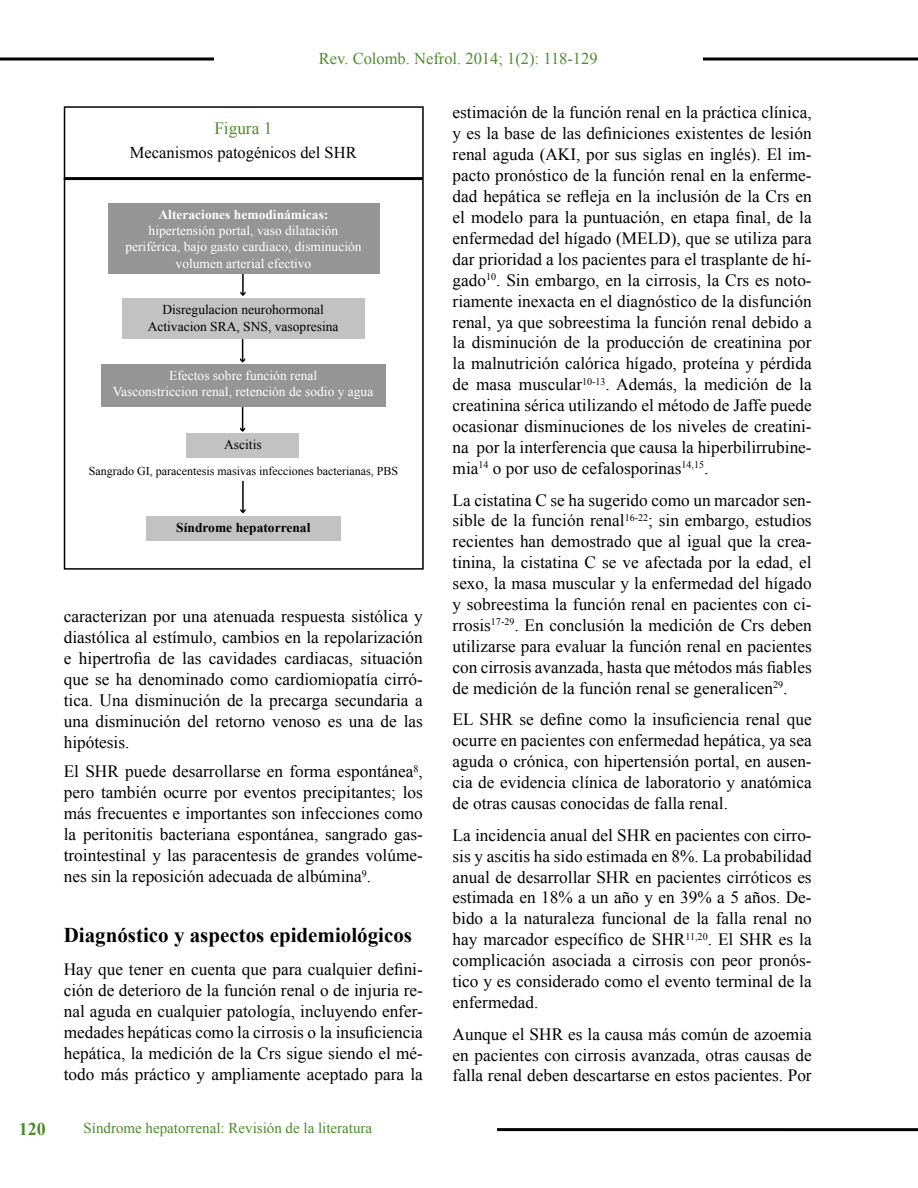
<style>
.page{position:relative;width:918px;height:1188px;background:#fff}
.page>*{position:absolute;margin:0;border:0;box-sizing:border-box;transform-origin:0 0}
.t1{font:700 21px "Times New Roman";color:#000}
.t2{font:700 18px "Times New Roman";color:#4c8b2b}
.t3{font:17.25px/21px "Times New Roman";color:#000;text-align:justify}
.t4{font:17.25px "Times New Roman";color:#4c8b2b}
.t5{font:16.5px "Times New Roman";color:#4c8b2b}
.t6{font:16.5px "Times New Roman";color:#000}
.t7{font:15px "Times New Roman";color:#4c8b2b}
.t8{font:13.5px/16.2px "Times New Roman";color:#fff;text-align:center}
.t9{font:13.5px/16.2px "Times New Roman";color:#000;text-align:center}
.t10{font:700 13.5px "Times New Roman";color:#fff}
.t11{font:700 13.5px "Times New Roman";color:#000}
.t12{font:12px "Times New Roman";color:#000}
.s1{font-style:inherit}
</style>
<div class="page">
<hr style="left:0;top:57px;width:918px;height:3px;background:#000">
<div style="left:214px;top:52px;width:489px;height:19px;background:#fff"></div>
<hr style="left:497px;top:1128px;width:421px;height:3px;background:#000">
<div style="left:64px;top:106px;width:360px;height:464px;border:2px solid #000"></div>
<hr style="left:64px;top:177px;width:359px;height:3px;background:#000">
<hr style="left:242px;top:272px;width:2px;height:22px;background:#000">
<svg style="left:240px;top:291px;width:5px;height:5px"></svg>
<svg style="left:240px;top:339px;width:5px;height:24px"></svg>
<svg style="left:240px;top:407px;width:5px;height:25px"></svg>
<hr style="left:242px;top:481px;width:2px;height:31px;background:#000">
<svg style="left:240px;top:509px;width:5px;height:4px"></svg>
<div style="left:108px;top:203px;width:271px;height:71px;background:#959595"></div>
<div style="left:101px;top:364px;width:284px;height:43px;background:#959595"></div>
<div style="left:122px;top:298px;width:242px;height:41px;background:#c2c2c2"></div>
<div style="left:146px;top:517px;width:195px;height:24px;background:#c2c2c2"></div>
<div style="left:187px;top:433px;width:112px;height:24px;background:#c2c2c2"></div>
<p class="t5" style="left:319px;top:47px;width:280px">Rev. Colomb. Nefrol. <span class="s1">2014; 1(2): 118-129</span></p>
<p class="t4" style="left:214px;top:116px;width:59px">Figura 1</p>
<p class="t6" style="left:130px;top:141px;width:228px">Mecanismos patogénicos del SHR</p>
<p class="t10" style="left:159px;top:205px;width:171px">Alteraciones hemodinámicas:</p>
<p class="t8" style="left:125px;top:222px;width:238px">hipertensión portal, vaso dilatación periférica, bajo gasto cardiaco, disminución volumen arterial efectivo</p>
<p class="t9" style="left:148px;top:302px;width:192px">Disregulacion neurohormonal<br>Activacion SRA, SNS, vasopresina</p>
<p class="t8" style="left:113px;top:367px;width:262px">Efectos sobre función renal<br>Vasconstriccion renal, retención de sodio y agua</p>
<p class="t9" style="left:224px;top:436px;width:39px">Ascitis</p>
<p class="t12" style="left:89px;top:463px;width:311px">Sangrado GI, paracentesis masivas infecciones bacterianas, PBS</p>
<p class="t11" style="left:176px;top:518px;width:136px">Síndrome hepatorrenal</p>
<p class="t3" style="left:64px;top:605px;width:361px">caracterizan por una atenuada respuesta sistólica y diastólica al estímulo, cambios en la repolarización e hipertrofia de las cavidades cardiacas, situación que se ha denominado como cardiomiopatía cirró&shy;tica. Una disminución de la precarga secundaria a una disminución del retorno venoso es una de las hipótesis.</p>
<p class="t3" style="left:64px;top:761px;width:361px">El SHR puede desarrollarse en forma espontánea<sup>8</sup>, pero también ocurre por eventos precipitantes; los más frecuentes e importantes son infecciones como la peritonitis bacteriana espontánea, sangrado gas&shy;trointestinal y las paracentesis de grandes volúme&shy;nes sin la reposición adecuada de albúmina<sup>9</sup>.</p>
<p class="t1" style="left:64px;top:920px;width:350px">Diagnóstico y aspectos epidemiológicos</p>
<p class="t3" style="left:64px;top:959px;width:361px">Hay que tener en cuenta que para cualquier defini&shy;ción de deterioro de la función renal o de injuria re&shy;nal aguda en cualquier patología, incluyendo enfer&shy;medades hepáticas como la cirrosis o la insuficiencia hepática, la medición de la Crs sigue siendo el mé&shy;todo más práctico y ampliamente aceptado para la</p>
<p class="t2" style="left:19px;top:1117px;width:29px">120</p>
<p class="t7" style="left:84px;top:1118px;width:290px">Síndrome hepatorrenal: Revisión de la literatura</p>
<p class="t3" style="left:453px;top:102px;width:361px">estimación de la función renal en la práctica clínica, y es la base de las definiciones existentes de lesión renal aguda (AKI, por sus siglas en inglés). El im&shy;pacto pronóstico de la función renal en la enferme&shy;dad hepática se refleja en la inclusión de la Crs en el modelo para la puntuación, en etapa final, de la enfermedad del hígado (MELD), que se utiliza para dar prioridad a los pacientes para el trasplante de hí&shy;gado<sup>10</sup>. Sin embargo, en la cirrosis, la Crs es noto&shy;riamente inexacta en el diagnóstico de la disfunción renal, ya que sobreestima la función renal debido a la disminución de la producción de creatinina por la malnutrición calórica hígado, proteína y pérdida de masa muscular<sup>10-13</sup>. Además, la medición de la creatinina sérica utilizando el método de Jaffe puede ocasionar disminuciones de los niveles de creatini&shy;na por la interferencia que causa la hiperbilirrubine&shy;mia<sup>14</sup> o por uso de cefalosporinas<sup>14,15</sup>.</p>
<p class="t3" style="left:453px;top:489px;width:361px">La cistatina C se ha sugerido como un marcador sen&shy;sible de la función renal<sup>16-22</sup>; sin embargo, estudios recientes han demostrado que al igual que la crea&shy;tinina, la cistatina C se ve afectada por la edad, el sexo, la masa muscular y la enfermedad del hígado y sobreestima la función renal en pacientes con ci&shy;rrosis<sup>17-29</sup>. En conclusión la medición de Crs deben utilizarse para evaluar la función renal en pacientes con cirrosis avanzada, hasta que métodos más fiables de medición de la función renal se generalicen<sup>29</sup>.</p>
<p class="t3" style="left:453px;top:709px;width:361px">EL SHR se define como la insuficiencia renal que ocurre en pacientes con enfermedad hepática, ya sea aguda o crónica, con hipertensión portal, en ausen&shy;cia de evidencia clínica de laboratorio y anatómica de otras causas conocidas de falla renal.</p>
<p class="t3" style="left:453px;top:824px;width:361px">La incidencia anual del SHR en pacientes con cirro&shy;sis y ascitis ha sido estimada en 8%. La probabilidad anual de desarrollar SHR en pacientes cirróticos es estimada en 18% a un año y en 39% a 5 años. De&shy;bido a la naturaleza funcional de la falla renal no hay marcador específico de SHR<sup>11,20</sup>. El SHR es la complicación asociada a cirrosis con peor pronós&shy;tico y es considerado como el evento terminal de la enfermedad.</p>
<p class="t3" style="left:453px;top:1023px;width:361px">Aunque el SHR es la causa más común de azoemia en pacientes con cirrosis avanzada, otras causas de falla renal deben descartarse en estos pacientes. Por</p>
</div>
